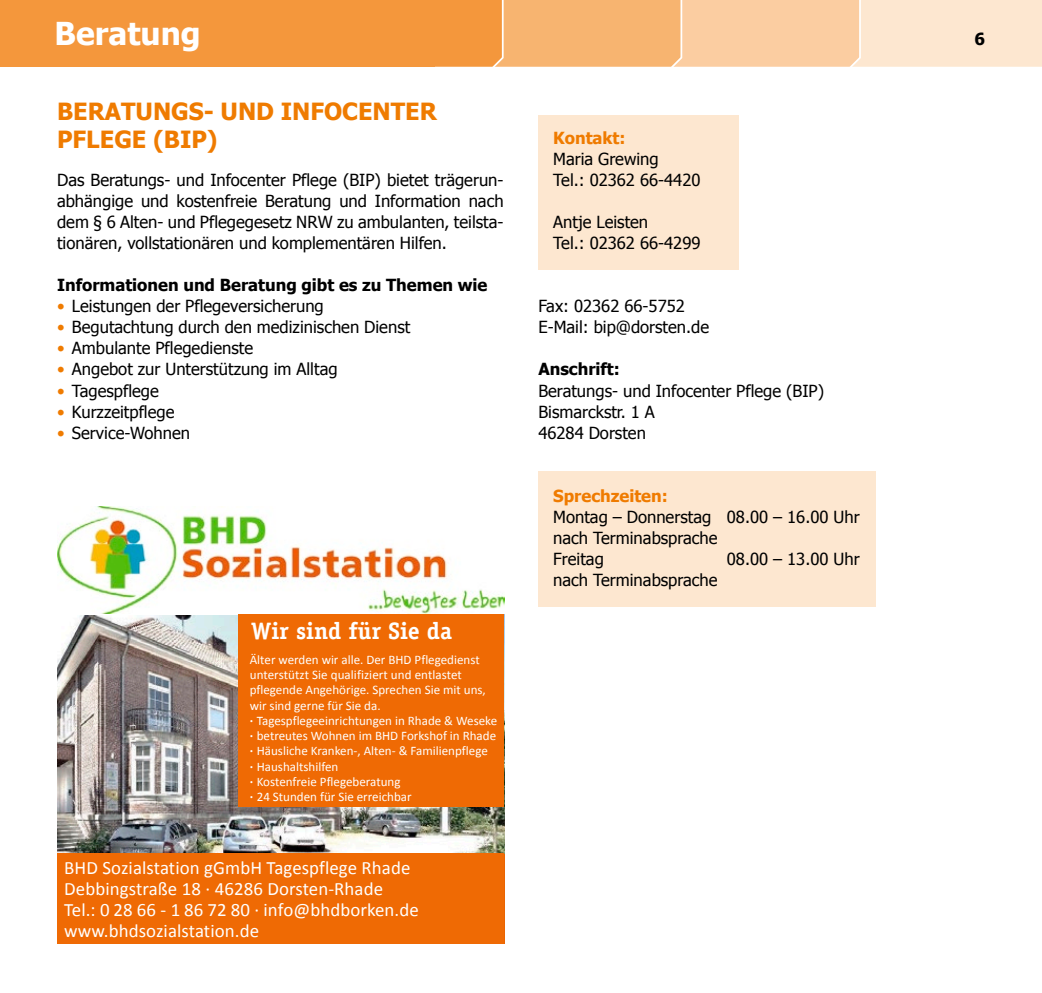
<style>
.page{position:relative;width:1042px;height:993px;background:#fff}
.page>*{position:absolute;margin:0;border:0;box-sizing:border-box;transform-origin:0 0}
.t1{font:700 31.5px "Tahoma";color:#fff}
.t2{font:700 23.8px "Officina Serif";color:#fff}
.t3{font:700 23.62px/28px "Tahoma";color:#ef7b00}
.t4{font:18.9px/21px "Calibri";letter-spacing:.005em;color:#fff}
.t5{font:16.62px/21px "Tahoma";color:#000}
.t6{font:700 16.62px "Tahoma";color:#000}
.t7{font:700 16.62px "Tahoma";color:#ef7b00}
.t8{font:12.95px/15.2px "Calibri";color:#fff}
.s1{color:#ef7b00}
.s2{font-weight:700}
</style>
<div class="page">
<svg style="left:0;top:0;width:1042px;height:67px;background:#f9c795"></svg>
<div style="left:0;top:0;width:435px;height:66px;background:#f4973c"></div>
<img style="left:58px;top:614px;width:446px;height:239px">
<svg style="left:58px;top:506px;width:446px;height:108px"></svg>
<div style="left:58px;top:853px;width:446px;height:90px;background:#ef6a04"></div>
<div style="left:239px;top:614px;width:265px;height:192px;background:#ef6a04"></div>
<div style="left:538px;top:115px;width:201px;height:155px;background:#fde7d0"></div>
<div style="left:538px;top:470px;width:338px;height:136px;background:#fde7d0"></div>
<h1 class="t1" style="left:55px;top:12px;width:148px">Beratung</h1>
<p class="t6" style="left:974px;top:27px;width:12px">6</p>
<h3 class="t3" style="left:57px;top:96px;width:381px">BERATUNGS- UND INFOCENTER<br>PFLEGE (BIP)</h3>
<p class="t5" style="left:57px;top:169px;width:448px;text-align:justify">Das Beratungs- und Infocenter Pflege (BIP) bietet trägerun&shy;abhängige und kostenfreie Beratung und Information nach dem § 6 Alten- und Pflegegesetz NRW zu ambulanten, teilsta&shy;tionären, vollstationären und komplementären Hilfen.</p>
<p class="t6" style="left:57px;top:273px;width:432px">Informationen und Beratung gibt es zu Themen wie</p>
<p class="t5" style="left:57px;top:295px;width:268px"><span class="s1">•</span> Leistungen der Pflegeversicherung</p>
<p class="t5" style="left:57px;top:316px;width:355px"><span class="s1">•</span> Begutachtung durch den medizinischen Dienst</p>
<p class="t5" style="left:57px;top:337px;width:197px"><span class="s1">•</span> Ambulante Pflegedienste</p>
<p class="t5" style="left:57px;top:358px;width:282px"><span class="s1">•</span> Angebot zur Unterstützung im Alltag</p>
<p class="t5" style="left:57px;top:379px;width:103px"><span class="s1">•</span> Tagespflege</p>
<p class="t5" style="left:57px;top:400px;width:119px"><span class="s1">•</span> Kurzzeitpflege</p>
<p class="t5" style="left:57px;top:421px;width:135px"><span class="s1">•</span> Service-Wohnen</p>
<h2 class="t2" style="left:251px;top:616px;width:202px">Wir sind für Sie da</h2>
<p class="t8" style="left:250px;top:651px;width:249px">Älter werden wir alle. Der BHD Pflegedienst unterstützt Sie qualifiziert und entlastet pflegende Angehörige. Sprechen Sie mit uns, wir sind gerne für Sie da.<br><span class="s2">·</span> Tagespflegeeinrichtungen in Rhade &amp; Weseke <span class="s2">·</span> betreutes Wohnen im BHD Forkshof in Rhade <span class="s2">·</span> Häusliche Kranken-, Alten- &amp; Familienpflege<br><span class="s2">·</span> Haushaltshilfen<br><span class="s2">·</span> Kostenfreie Pflegeberatung<br><span class="s2">·</span> 24 Stunden für Sie erreichbar</p>
<p class="t4" style="left:64px;top:857px;width:356px">BHD Sozialstation gGmbH Tagespflege Rhade Debbingstraße 18 · 46286 Dorsten-Rhade Tel.: 0 28 66 - 1 86 72 80 · info@bhdborken.de www.bhdsozialstation.de</p>
<p class="t7" style="left:553px;top:126px;width:74px">Kontakt:</p>
<p class="t5" style="left:553px;top:148px;width:149px">Maria Grewing<br>Tel.: 02362 66-4420</p>
<p class="t5" style="left:553px;top:211px;width:149px">Antje Leisten<br>Tel.: 02362 66-4299</p>
<p class="t5" style="left:538px;top:295px;width:172px">Fax: 02362 66-5752<br>E-Mail: bip@dorsten.de</p>
<p class="t6" style="left:538px;top:357px;width:83px">Anschrift:</p>
<p class="t5" style="left:538px;top:379px;width:287px">Beratungs- und Infocenter Pflege (BIP)<br>Bismarckstr. 1 A<br>46284 Dorsten</p>
<p class="t7" style="left:553px;top:483px;width:116px">Sprechzeiten:</p>
<p class="t5" style="left:553px;top:505px;width:308px">Montag – Donnerstag 08.00 – 16.00 Uhr nach Terminabsprache<br>Freitag</p>
<p class="t5" style="left:727px;top:547px;width:134px">08.00 – 13.00 Uhr</p>
<p class="t5" style="left:553px;top:568px;width:166px">nach Terminabsprache</p>
</div>
